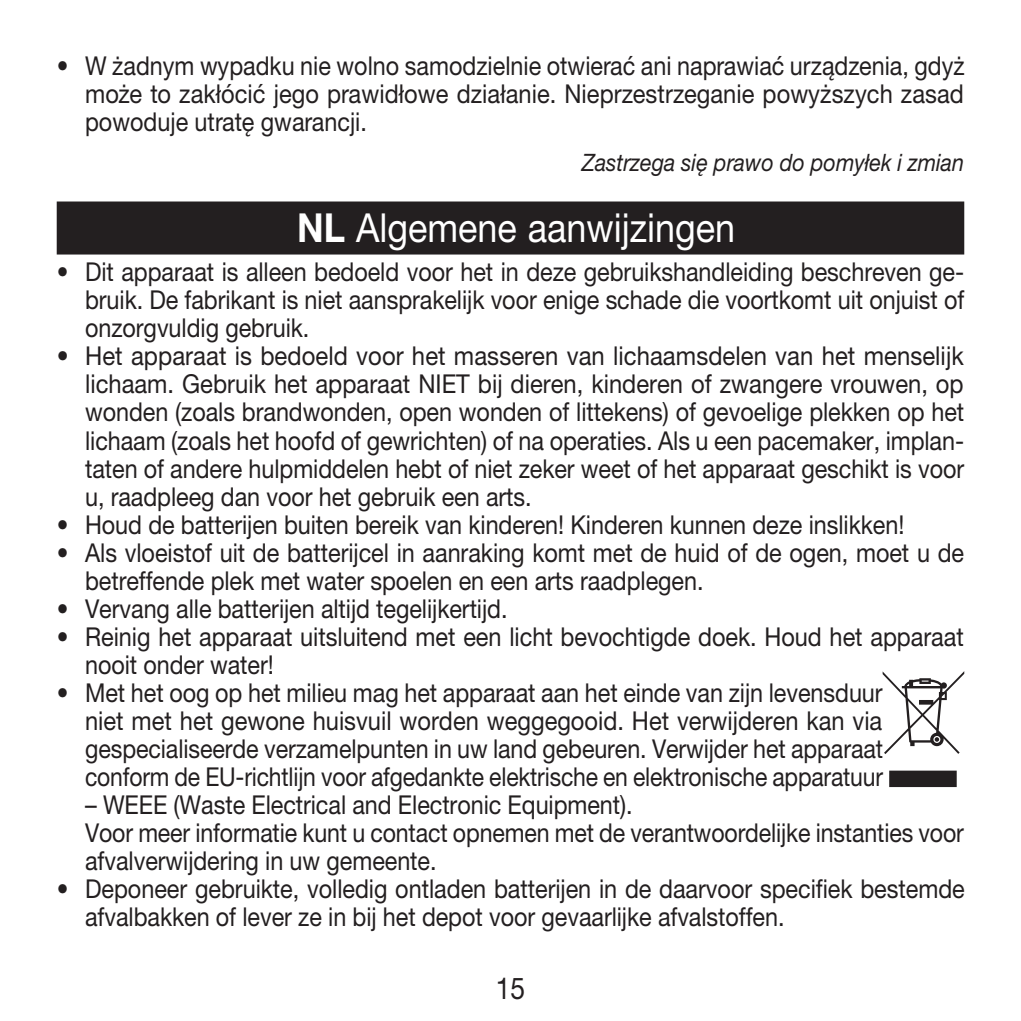
<style>
.page{position:relative;width:1021px;height:1021px;background:#fff}
.page>*{position:absolute;margin:0;border:0;box-sizing:border-box;transform-origin:0 0}
.t1{font:40px "Helvetica Neue LTW1 G";color:#fff;scale:.9 1}
.t2{font:30px "Helvetica Neue LT Pro";color:#231f20;scale:.88 1}
.t3{font:26px/28px "Helvetica Neue LT Pro";letter-spacing:-.005em;color:#231f20;scale:.9 1}
.t4{font:26px/28px "Helvetica Neue LT Pro";letter-spacing:-.005em;color:#231f20;text-align:justify;scale:.92 1}
.t5{font:26px/28px "Helvetica Neue LTW1 G";color:#231f20;text-align:justify;scale:.9 1}
.t6{font:italic 24px "Helvetica Neue LTW1 G";color:#231f20;scale:.9 1}
.s1{font-weight:700}
</style>
<div class="page">
<div style="left:57px;top:201px;width:907px;height:53px;background:#231f20"></div>
<svg style="left:882px;top:671px;width:82px;height:116px"></svg>
<p class="t5" style="left:85px;top:52px;width:978px;text-indent:-28px">• W żadnym wypadku nie wolno samodzielnie otwierać ani naprawiać urządzenia, gdyż może to zakłócić jego prawidłowe działanie. Nieprzestrzeganie powyższych zasad powoduje utratę gwarancji.</p>
<p class="t6" style="left:582px;top:148px;width:426px">Zastrzega się prawo do pomyłek i zmian</p>
<h1 class="t1" style="left:297px;top:203px;width:488px"><span class="s1">NL</span> Algemene aanwijzingen</h1>
<p class="t3" style="left:85px;top:258px;width:978px;text-align:justify;text-indent:-28px">• Dit apparaat is alleen bedoeld voor het in deze gebruikshandleiding beschreven ge&shy;bruik. De fabrikant is niet aansprakelijk voor enige schade die voortkomt uit onjuist of onzorgvuldig gebruik.</p>
<p class="t4" style="left:85px;top:342px;width:957px;text-indent:-28px">• Het apparaat is bedoeld voor het masseren van lichaamsdelen van het menselijk lichaam. Gebruik het apparaat NIET bij dieren, kinderen of zwangere vrouwen, op wonden (zoals brandwonden, open wonden of littekens) of gevoelige plekken op het lichaam (zoals het hoofd of gewrichten) of na operaties. Als u een pacemaker, implan&shy;taten of andere hulpmiddelen hebt of niet zeker weet of het apparaat geschikt is voor u, raadpleeg dan voor het gebruik een arts.</p>
<p class="t3" style="left:57px;top:510px;width:943px">• Houd de batterijen buiten bereik van kinderen! Kinderen kunnen deze inslikken!</p>
<p class="t3" style="left:85px;top:538px;width:978px;text-indent:-28px">• Als vloeistof uit de batterijcel in aanraking komt met de huid of de ogen, moet u de betreffende plek met water spoelen en een arts raadplegen.</p>
<p class="t3" style="left:57px;top:594px;width:502px">• Vervang alle batterijen altijd tegelijkertijd.</p>
<p class="t3" style="left:85px;top:622px;width:977px;text-indent:-28px">• Reinig het apparaat uitsluitend met een licht bevochtigde doek. Houd het apparaat nooit onder water!</p>
<p class="t3" style="left:85px;top:678px;width:888px;text-align:justify;text-indent:-28px">• Met het oog op het milieu mag het apparaat aan het einde van zijn levensduur niet met het gewone huisvuil worden weggegooid. Het verwijderen kan via gespecialiseerde verzamelpunten in uw land gebeuren. Verwijder het apparaat conform de EU-richtlijn voor afgedankte elektrische en elektronische apparatuur</p>
<p class="t3" style="left:85px;top:790px;width:978px">– WEEE (Waste Electrical and Electronic Equipment).<br>Voor meer informatie kunt u contact opnemen met de verantwoordelijke instanties voor afvalverwijdering in uw gemeente.</p>
<p class="t3" style="left:85px;top:874px;width:978px;text-indent:-28px">• Deponeer gebruikte, volledig ontladen batterijen in de daarvoor specifiek bestemde afvalbakken of lever ze in bij het depot voor gevaarlijke afvalstoffen.</p>
<p class="t2" style="left:496px;top:970px;width:35px">15</p>
</div>
